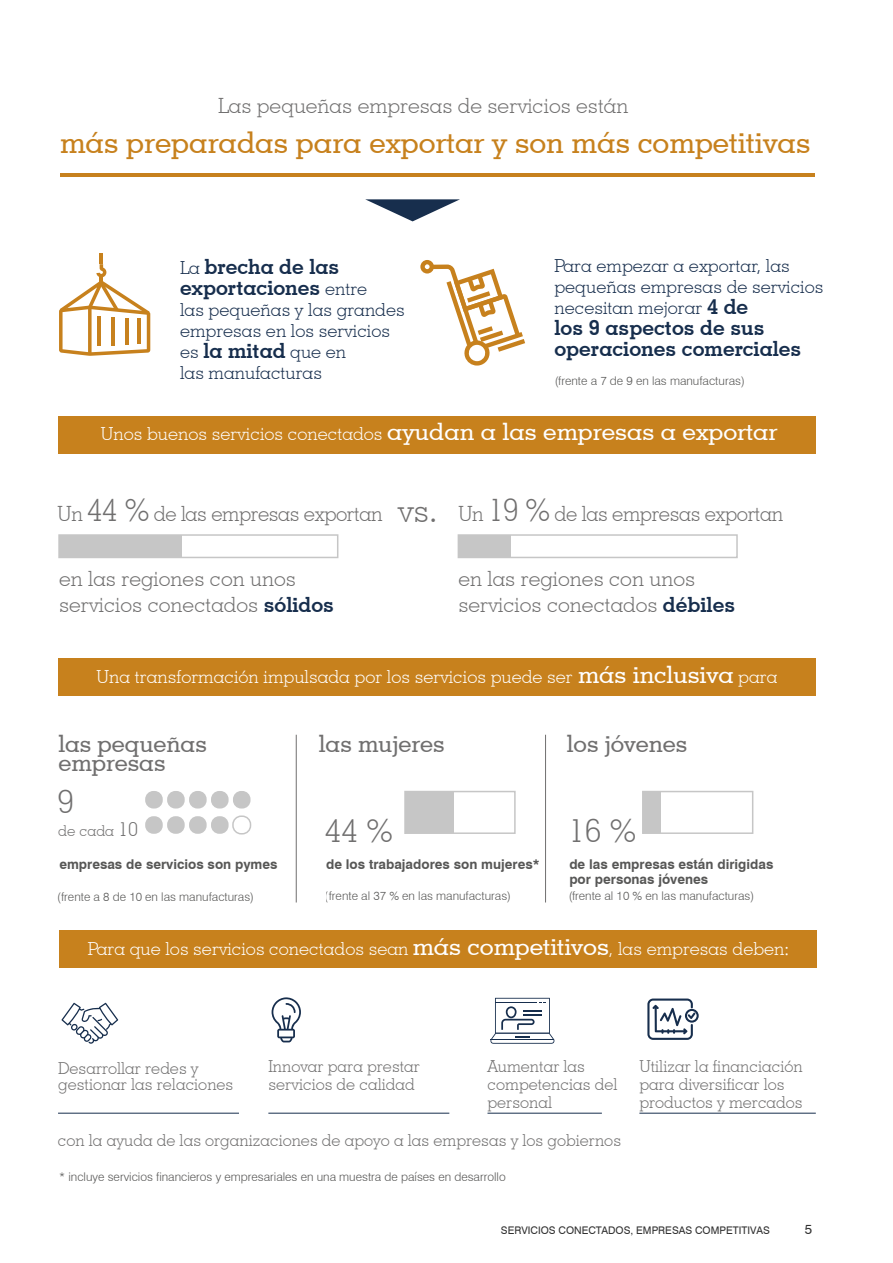
<style>
.page{position:relative;width:893px;height:1263px;background:#fff}
.page>*{position:absolute;margin:0;border:0;box-sizing:border-box;transform-origin:0 0}
.t1{font:300 32.4px "Geometric Slab 703 BT";color:#706f6f}
.t2{font:500 30px "Geometric Slab 703 BT";color:#c7811d}
.t3{font:500 24px/18.9px "Geometric Slab 703 BT";color:#706f6f}
.t4{font:300 21px/25.5px "Geometric Slab 703 BT";color:#706f6f}
.t5{font:700 21px/21px "Geometric Slab 703 BT";color:#172e4d}
.t6{font:300 21px "Geometric Slab 703 BT";letter-spacing:-.02em;color:#706f6f;scale:.96 1}
.t7{font:300 18px "Geometric Slab 703 BT";color:#fff}
.t8{font:300 18px/21px "Geometric Slab 703 BT";color:#172e4d}
.t9{font:300 16.5px/18px "Geometric Slab 703 BT";color:#706f6f}
.t10{font:300 15px "Geometric Slab 703 BT";color:#706f6f}
.t11{font:700 13.5px/14.9px "Swiss 721 BT";color:#575756}
.t12{font:13.5px "Swiss 721 BT";color:#303030}
.t13{font:300 12px "Swiss 721 BT";color:#575756}
.t14{font:10.5px "Swiss 721 BT";color:#303030}
.s1{font-weight:300;font-size:18px}
.s2{font-weight:700;font-size:21px}
.s3{font-weight:500;font-size:24px}
.s4{font-size:31.5px}
.s5{font-size:32.4px}
.s6{font-weight:700;color:#172e4d}
.s7{font-size:19.5px}
</style>
<div class="page">
<div style="left:58px;top:416px;width:758px;height:38px;background:#c7811d"></div>
<div style="left:58px;top:658px;width:758px;height:38px;background:#c7811d"></div>
<div style="left:59px;top:930px;width:758px;height:37px;background:#c7811d"></div>
<svg style="left:647px;top:998px;width:52px;height:42px"></svg>
<svg style="left:271px;top:997px;width:30px;height:45px"></svg>
<svg style="left:490px;top:998px;width:64px;height:46px"></svg>
<hr style="left:58px;top:1113px;width:181px;height:1px;background:#172e4d">
<hr style="left:268px;top:1113px;width:181px;height:1px;background:#172e4d">
<hr style="left:487px;top:1113px;width:115px;height:1px;background:#172e4d">
<hr style="left:639px;top:1113px;width:177px;height:1px;background:#172e4d">
<div style="left:145px;top:791px;width:18px;height:17px;background:#c6c6c6;border-radius:8px"></div>
<div style="left:167px;top:791px;width:18px;height:17px;background:#c6c6c6;border-radius:8px"></div>
<div style="left:189px;top:791px;width:18px;height:17px;background:#c6c6c6;border-radius:8px"></div>
<div style="left:211px;top:791px;width:18px;height:17px;background:#c6c6c6;border-radius:8px"></div>
<div style="left:233px;top:791px;width:18px;height:17px;background:#c6c6c6;border-radius:8px"></div>
<div style="left:145px;top:816px;width:18px;height:18px;background:#c6c6c6;border-radius:8px"></div>
<div style="left:167px;top:816px;width:18px;height:18px;background:#c6c6c6;border-radius:8px"></div>
<div style="left:189px;top:816px;width:18px;height:18px;background:#c6c6c6;border-radius:8px"></div>
<div style="left:211px;top:816px;width:18px;height:18px;background:#c6c6c6;border-radius:8px"></div>
<div style="left:232px;top:815px;width:19px;height:19px;border:2px solid #c6c6c6;border-radius:8px"></div>
<svg style="left:61px;top:1003px;width:57px;height:41px"></svg>
<svg style="left:365px;top:199px;width:95px;height:22px"></svg>
<hr style="left:60px;top:173px;width:755px;height:3px;background:#c7811d">
<div style="left:642px;top:791px;width:111px;height:43px;border:2px solid #c6c6c6"></div>
<div style="left:643px;top:791px;width:17px;height:42px;background:#c6c6c6"></div>
<div style="left:404px;top:791px;width:112px;height:43px;border:2px solid #c6c6c6"></div>
<div style="left:405px;top:791px;width:48px;height:42px;background:#c6c6c6"></div>
<hr style="left:296px;top:735px;width:1px;height:167px;background:#706f6f">
<hr style="left:545px;top:735px;width:1px;height:167px;background:#706f6f">
<div style="left:458px;top:534px;width:280px;height:24px;border:2px solid #c6c6c6"></div>
<div style="left:458px;top:535px;width:53px;height:22px;background:#c6c6c6"></div>
<div style="left:58px;top:534px;width:280px;height:24px;border:2px solid #c6c6c6"></div>
<div style="left:59px;top:535px;width:123px;height:22px;background:#c6c6c6"></div>
<svg style="left:59px;top:253px;width:91px;height:103px"></svg>
<svg style="left:420px;top:260px;width:105px;height:106px"></svg>
<p class="t4" style="left:218px;top:93px;width:412px">Las pequeñas empresas de servicios están</p>
<h2 class="t2" style="left:60px;top:124px;width:752px">más preparadas para exportar y son más competitivas</h2>
<p class="t5" style="left:180px;top:256px;width:189px"><span class="s1">La</span> brecha de las exportaciones <span class="s1">entre</span></p>
<p class="t8" style="left:180px;top:299px;width:226px">las pequeñas y las grandes empresas en los servicios es <span class="s2">la mitad</span> que en<br>las manufacturas</p>
<p class="t8" style="left:554px;top:255px;width:271px">Para empezar a exportar, las pequeñas empresas de servicios necesitan mejorar <span class="s2">4 de</span></p>
<p class="t5" style="left:554px;top:317px;width:248px">los 9 aspectos de sus operaciones comerciales</p>
<p class="t13" style="left:554px;top:374px;width:192px">(frente a 7 de 9 en las manufacturas)</p>
<p class="t7" style="left:101px;top:423px;width:678px">Unos buenos servicios conectados <span class="s3">ayudan a las empresas a exportar</span></p>
<p class="t6" style="left:58px;top:500px;width:340px">Un <span class="s4">44 %</span> de las empresas exportan</p>
<p class="t6" style="left:399px;top:500px;width:402px"><span class="s5">vs.</span> Un <span class="s4">19 %</span> de las empresas exportan</p>
<p class="t4" style="left:59px;top:566px;width:276px">en las regiones con unos servicios conectados <span class="s6">sólidos</span></p>
<p class="t4" style="left:458px;top:566px;width:278px">en las regiones con unos servicios conectados <span class="s6">débiles</span></p>
<p class="t7" style="left:97px;top:665px;width:682px">Una transformación impulsada por los servicios puede ser <span class="s3">más inclusiva</span> para</p>
<h3 class="t3" style="left:58px;top:734px;width:150px">las pequeñas empresas</h3>
<h3 class="t3" style="left:319px;top:734px;width:127px">las mujeres</h3>
<h3 class="t3" style="left:567px;top:734px;width:122px">los jóvenes</h3>
<h1 class="t1" style="left:57px;top:782px;width:18px">9</h1>
<p class="t10" style="left:58px;top:821px;width:81px">de cada <span class="s7">10</span></p>
<h1 class="t1" style="left:325px;top:811px;width:69px">44 %</h1>
<h1 class="t1" style="left:568px;top:811px;width:69px">16 %</h1>
<p class="t11" style="left:59px;top:857px;width:220px">empresas de servicios son pymes</p>
<p class="t11" style="left:326px;top:857px;width:215px">de los trabajadores son mujeres*</p>
<p class="t11" style="left:569px;top:857px;width:206px">de las empresas están dirigidas por personas jóvenes</p>
<p class="t13" style="left:57px;top:889px;width:198px">(frente a 8 de 10 en las manufacturas)</p>
<p class="t13" style="left:325px;top:889px;width:188px">(frente al 37 % en las manufacturas)</p>
<p class="t13" style="left:568px;top:889px;width:188px">(frente al 10 % en las manufacturas)</p>
<p class="t7" style="left:88px;top:937px;width:703px">Para que los servicios conectados sean <span class="s3">más competitivos</span>, las empresas deben:</p>
<p class="t9" style="left:58px;top:1059px;width:177px;line-height:16.5px">Desarrollar redes y gestionar las relaciones</p>
<p class="t9" style="left:268px;top:1057px;width:153px">Innovar para prestar servicios de calidad</p>
<p class="t9" style="left:487px;top:1057px;width:131px">Aumentar las competencias del personal</p>
<p class="t9" style="left:639px;top:1057px;width:165px">Utilizar la financiación para diversificar los productos y mercados</p>
<p class="t9" style="left:58px;top:1131px;width:565px">con la ayuda de las organizaciones de apoyo a las empresas y los gobiernos</p>
<p class="t13" style="left:59px;top:1169px;width:448px">* incluye servicios financieros y empresariales en una muestra de países en desarrollo</p>
<p class="t14" style="left:501px;top:1224px;width:270px">SERVICIOS CONECTADOS, EMPRESAS COMPETITIVAS</p>
<p class="t12" style="left:805px;top:1221px;width:9px">5</p>
</div>
